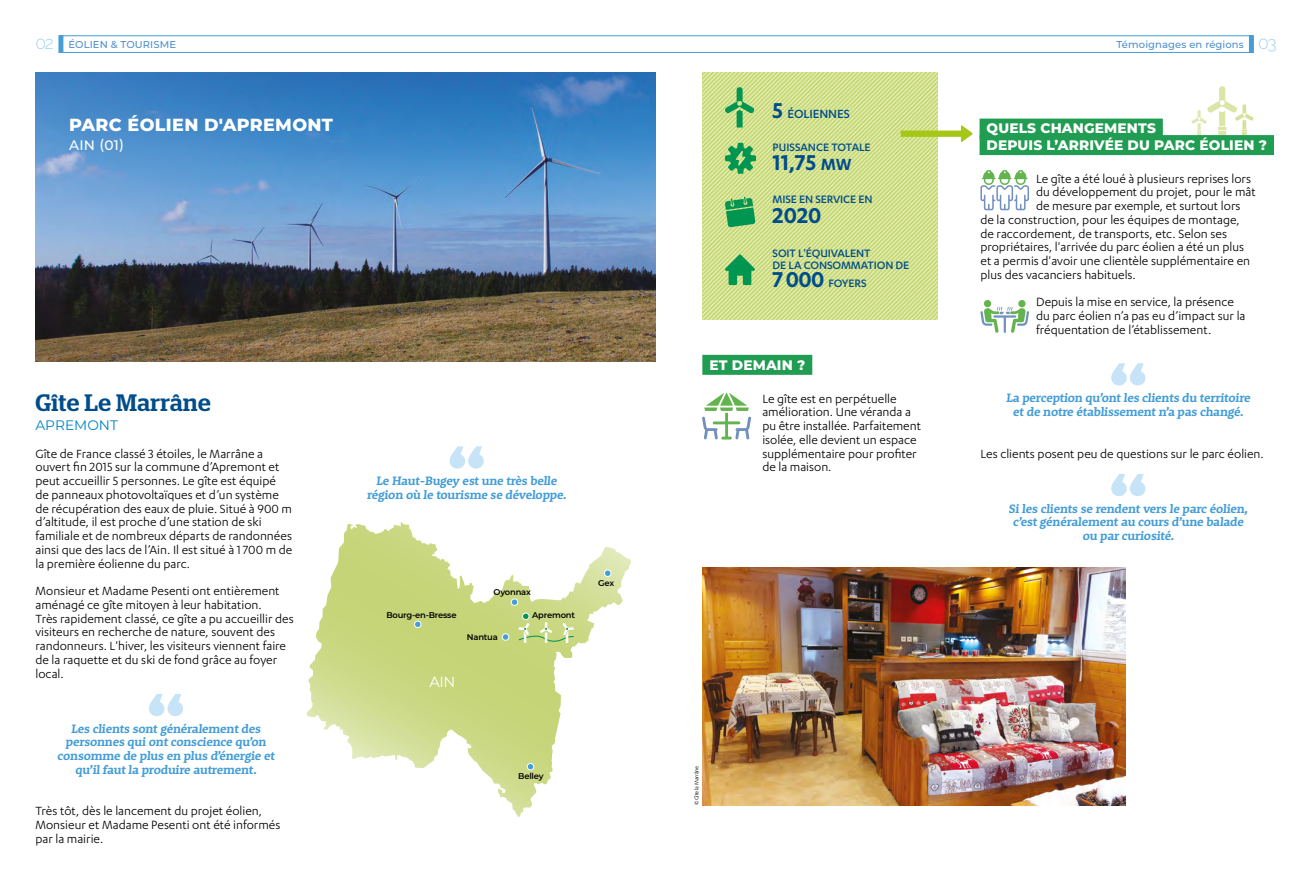
<style>
.page{position:relative;width:1312px;height:886px;background:#fff}
.page>*{position:absolute;margin:0;border:0;box-sizing:border-box;transform-origin:0 0}
.t1{font:600 25px "Karbon";color:#004d8a}
.t2{font:500 23.75px "Stag";letter-spacing:.02em;color:#004d8a}
.t3{font:800 17.5px "Montserrat";letter-spacing:.02em;color:#fff}
.t4{font:14.62px "Montserrat";color:#fff}
.t5{font:13.75px/13.8px "Karbon";color:#000}
.t6{font:800 13.75px/16.5px "Montserrat";letter-spacing:.01em;color:#fff}
.t7{font:500 13.75px "Karbon";letter-spacing:-.01em;color:#004d8a}
.t8{font:13.75px "Montserrat";color:#0084ca}
.t9{font:500 13.75px "Montserrat";color:#fff}
.t10{font:700 12.5px/13.8px "Rooney";color:#449dd7;text-align:center}
.t11{font:500 12.5px/12.5px "Karbon";letter-spacing:-.01em;color:#004d8a}
.t12{font:500 10px "Montserrat";letter-spacing:.01em;color:#4f8fcd}
.t13{font:600 8.38px "Montserrat";letter-spacing:-.025em;color:#000}
.t14{font:6.25px "Karbon";letter-spacing:-.025em;color:#000}
.s1{font-family:"Raleway";font-weight:300;font-size:17.5px;color:#a2d3f3}
.s2{font-weight:600;font-size:25px}
.s3{font-size:18.75px}
</style>
<div class="page">
<hr style="left:59px;top:36px;width:597px;height:1px;background:#449dd7">
<hr style="left:59px;top:52px;width:597px;height:1px;background:#449dd7">
<hr style="left:59px;top:36px;width:4px;height:17px;background:#449dd7">
<hr style="left:656px;top:36px;width:597px;height:1px;background:#449dd7">
<hr style="left:656px;top:52px;width:597px;height:1px;background:#449dd7">
<svg style="left:1248px;top:36px;width:5px;height:16px"></svg>
<svg style="left:1191px;top:86px;width:62px;height:49px"></svg>
<svg style="left:449px;top:446px;width:34px;height:23px"></svg>
<svg style="left:149px;top:694px;width:34px;height:22px"></svg>
<img style="left:36px;top:72px;width:620px;height:289px">
<img style="left:702px;top:567px;width:422px;height:238px">
<svg style="left:1111px;top:363px;width:34px;height:22px"></svg>
<svg style="left:1111px;top:474px;width:34px;height:22px"></svg>
<svg style="left:306px;top:523px;width:325px;height:294px"></svg>
<div style="left:414px;top:621px;width:7px;height:6px;background:#449dd7;border-radius:50%"></div>
<div style="left:414px;top:621px;width:7px;height:7px;border:1px solid #fff;border-radius:50%"></div>
<div style="left:527px;top:763px;width:6px;height:7px;background:#449dd7;border-radius:50%"></div>
<div style="left:527px;top:763px;width:7px;height:7px;border:1px solid #fff;border-radius:50%"></div>
<svg style="left:502px;top:634px;width:6px;height:6px"></svg>
<div style="left:502px;top:633px;width:7px;height:7px;border:1px solid #fff;border-radius:50%"></div>
<div style="left:604px;top:570px;width:7px;height:6px;background:#449dd7;border-radius:50%"></div>
<div style="left:604px;top:570px;width:7px;height:7px;border:1px solid #fff;border-radius:50%"></div>
<svg style="left:511px;top:599px;width:6px;height:6px"></svg>
<div style="left:511px;top:599px;width:7px;height:7px;border:1px solid #fff;border-radius:50%"></div>
<div style="left:522px;top:613px;width:7px;height:6px;background:#009652;border-radius:50%"></div>
<div style="left:522px;top:613px;width:7px;height:7px;border:1px solid #fff;border-radius:50%"></div>
<svg style="left:518px;top:622px;width:56px;height:21px"></svg>
<div style="left:979px;top:119px;width:183px;height:20px;background:#209d52"></div>
<div style="left:979px;top:135px;width:294px;height:20px;background:#209d52"></div>
<div style="left:702px;top:355px;width:110px;height:20px;background:#209d52"></div>
<svg style="left:702px;top:72px;width:235px;height:248px;background:#cadd8c"></svg>
<svg style="left:980px;top:307px;width:48px;height:26px"></svg>
<svg style="left:983px;top:300px;width:7px;height:7px"></svg>
<div style="left:1018px;top:300px;width:7px;height:7px;background:#63b44e;border-radius:50%"></div>
<svg style="left:980px;top:170px;width:48px;height:40px"></svg>
<svg style="left:702px;top:392px;width:49px;height:47px"></svg>
<div style="left:900px;top:131px;width:67px;height:6px;background:#a5c715"></div>
<svg style="left:960px;top:125px;width:13px;height:17px"></svg>
<p class="t12" style="left:35px;top:38px;width:142px"><span class="s1">02</span> ÉOLIEN &amp; TOURISME</p>
<p class="t12" style="left:1116px;top:38px;width:162px">Témoignages en régions <span class="s1">03</span></p>
<p class="t3" style="left:69px;top:112px;width:265px">PARC ÉOLIEN D'APREMONT</p>
<p class="t9" style="left:69px;top:136px;width:57px">AIN (01)</p>
<h2 class="t2" style="left:35px;top:389px;width:176px">Gîte Le Marrâne</h2>
<p class="t8" style="left:35px;top:416px;width:84px">APREMONT</p>
<p class="t5" style="left:35px;top:446px;width:258px">Gîte de France classé 3 étoiles, le Marrâne a ouvert fin 2015 sur la commune d’Apremont et peut accueillir 5 personnes. Le gîte est équipé de panneaux photovoltaïques et d’un système de récupération des eaux de pluie. Situé à 900 m d’altitude, il est proche d’une station de ski familiale et de nombreux départs de randonnées ainsi que des lacs de l’Ain. Il est situé à 1 700 m de la première éolienne du parc.</p>
<p class="t5" style="left:35px;top:584px;width:260px">Monsieur et Madame Pesenti ont entièrement aménagé ce gîte mitoyen à leur habitation.<br>Très rapidement classé, ce gîte a pu accueillir des visiteurs en recherche de nature, souvent des randonneurs. L'hiver, les visiteurs viennent faire de la raquette et du ski de fond grâce au foyer local.</p>
<p class="t10" style="left:57px;top:721px;width:220px">Les clients sont généralement des personnes qui ont conscience qu’on consomme de plus en plus d’énergie et qu’il faut la produire autrement.</p>
<p class="t5" style="left:35px;top:804px;width:246px">Très tôt, dès le lancement du projet éolien,<br>Monsieur et Madame Pesenti ont été informés par la mairie.</p>
<p class="t10" style="left:366px;top:473px;width:203px">Le Haut-Bugey est une très belle région où le tourisme se développe.</p>
<p class="t13" style="left:386px;top:608px;width:72px">Bourg-en-Bresse</p>
<p class="t13" style="left:493px;top:586px;width:39px">Oyonnax</p>
<p class="t13" style="left:467px;top:631px;width:32px">Nantua</p>
<p class="t13" style="left:532px;top:609px;width:44px">Apremont</p>
<p class="t4" style="left:429px;top:671px;width:28px">AIN</p>
<p class="t13" style="left:598px;top:577px;width:18px">Gex</p>
<p class="t13" style="left:518px;top:770px;width:27px">Belley</p>
<p class="t7" style="left:772px;top:106px;width:79px"><span class="s2">5</span> ÉOLIENNES</p>
<p class="t11" style="left:772px;top:141px;width:100px">PUISSANCE TOTALE</p>
<h1 class="t1" style="left:772px;top:148px;width:81px">11,75 <span class="s3">MW</span></h1>
<p class="t11" style="left:772px;top:193px;width:101px">MISE EN SERVICE EN</p>
<h1 class="t1" style="left:772px;top:202px;width:50px">2020</h1>
<p class="t11" style="left:772px;top:246px;width:138px">SOIT L'ÉQUIVALENT<br>DE LA CONSOMMATION DE</p>
<p class="t11" style="left:772px;top:277px;width:95px"><span class="s2">7000</span> FOYERS</p>
<p class="t6" style="left:709px;top:356px;width:97px">ET DEMAIN ?</p>
<p class="t5" style="left:762px;top:391px;width:160px">Le gîte est en perpétuelle amélioration. Une véranda a pu être installée. Parfaitement isolée, elle devient un espace supplémentaire pour profiter de la maison.</p>
<p class="t6" style="left:986px;top:119px;width:282px">QUELS CHANGEMENTS<br>DEPUIS L’ARRIVÉE DU PARC ÉOLIEN ?</p>
<p class="t5" style="left:1035px;top:171px;width:216px">Le gîte a été loué à plusieurs reprises lors</p>
<p class="t5" style="left:1035px;top:185px;width:221px">du développement du projet, pour le mât</p>
<p class="t5" style="left:1035px;top:199px;width:206px">de mesure par exemple, et surtout lors</p>
<p class="t5" style="left:980px;top:212px;width:261px">de la construction, pour les équipes de montage,</p>
<p class="t5" style="left:980px;top:226px;width:248px">de raccordement, de transports, etc. Selon ses</p>
<p class="t5" style="left:980px;top:240px;width:265px">propriétaires, l'arrivée du parc éolien a été un plus</p>
<p class="t5" style="left:980px;top:254px;width:271px">et a permis d'avoir une clientèle supplémentaire en</p>
<p class="t5" style="left:980px;top:267px;width:157px">plus des vacanciers habituels.</p>
<p class="t5" style="left:1035px;top:295px;width:211px">Depuis la mise en service, la présence du parc éolien n’a pas eu d’impact sur la fréquentation de l’établissement.</p>
<p class="t10" style="left:1005px;top:390px;width:247px">La perception qu’ont les clients du territoire et de notre établissement n’a pas changé.</p>
<p class="t5" style="left:980px;top:446px;width:285px">Les clients posent peu de questions sur le parc éolien.</p>
<p class="t10" style="left:1008px;top:501px;width:242px">Si les clients se rendent vers le parc éolien, c’est généralement au cours d’une balade ou par curiosité.</p>
<p class="t14" style="left:693px;top:805px;width:41px;rotate:-90deg">© Gîte la Marrâne</p>
</div>
